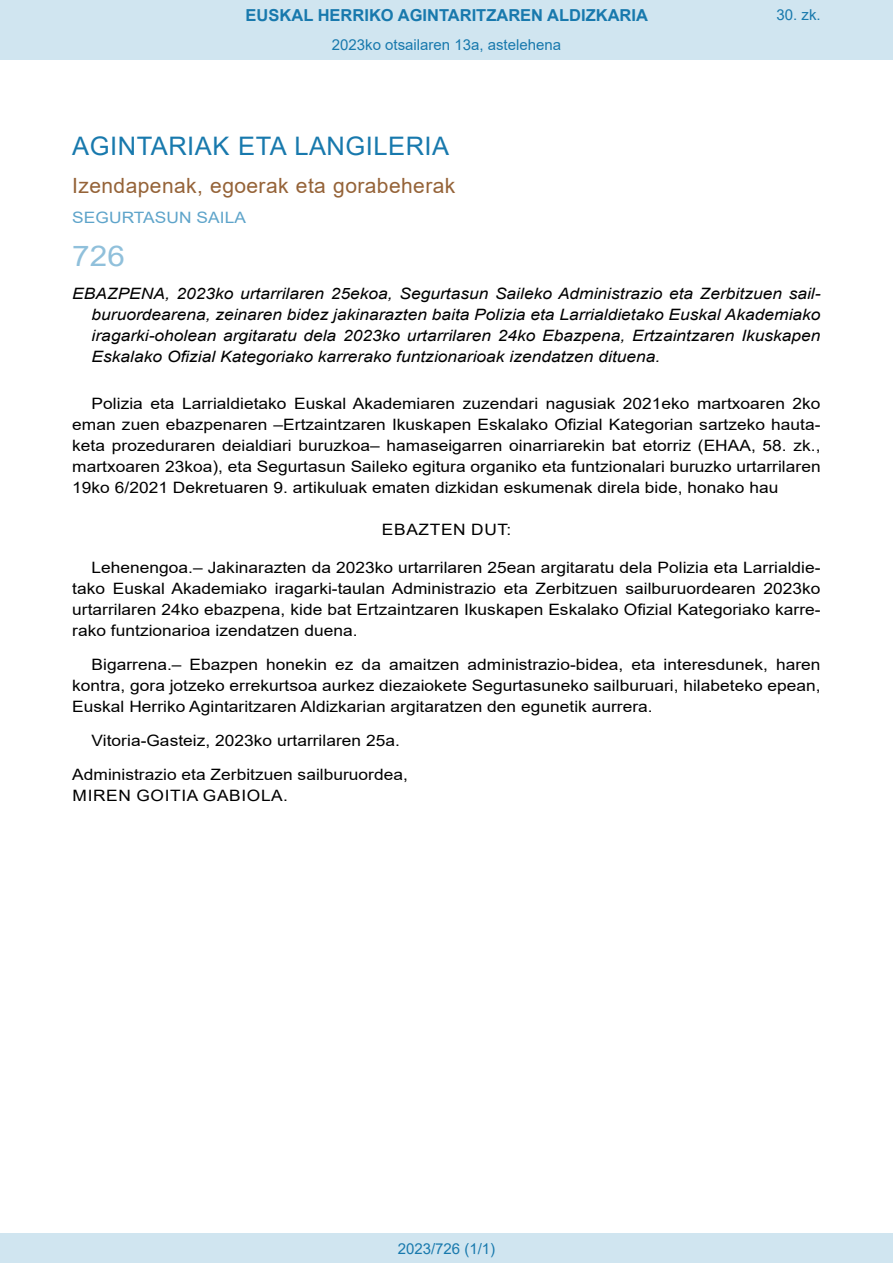
<style>
.page{position:relative;width:893px;height:1263px;background:#fff}
.page>*{position:absolute;margin:0;border:0;box-sizing:border-box;transform-origin:0 0}
.BOPVOrden{font:28.5px "Arial";color:#90c0db;scale:1.11 1}
.BOPVSeccion{font:25.5px "Arial";letter-spacing:.02em;color:#1879ad}
.BOPVSubseccion{font:21px "Arial";letter-spacing:.02em;color:#956338}
.t1{font:700 16.5px "Arial";color:#1879ad}
.BOPVDetalle{font:15.6px/21px "Arial";color:#000;text-align:justify;scale:1.11 1}
.BOPVTitulo{font:italic 15.6px/21px "Arial";color:#000;text-align:justify;scale:1.11 1}
.BOPVFirmaPuesto{font:15.6px "Arial";color:#000;scale:1.11 1}
.BOPVFirmaLugFec{font:15.6px "Arial";color:#000;scale:1.11 1}
.BOPVFirmaNombre{font:15.6px "Arial";letter-spacing:.035em;color:#000;scale:1.11 1}
.BOPVOrganismo{font:15.6px "Arial";letter-spacing:.005em;color:#5ea4ca;scale:1.11 1}
.BOPVClave{font:15.6px "Arial";letter-spacing:.035em;color:#000;scale:1.11 1}
.Paginacion_Centro{font:15px "Arial";color:#1879ad}
</style>
<div class="page">
<div style="left:0;top:0;width:893px;height:60px;background:#d0e5f0"></div>
<div style="left:0;top:1233px;width:893px;height:30px;background:#d0e5f0"></div>
<p class="t1" style="left:246px;top:3px;width:404px">EUSKAL HERRIKO AGINTARITZAREN ALDIZKARIA</p>
<p class="Paginacion_Centro" style="left:332px;top:35px;width:231px">2023ko otsailaren 13a, astelehena</p>
<p class="Paginacion_Centro" style="left:776px;top:5px;width:46px">30. zk.</p>
<p class="BOPVSeccion" style="left:72px;top:128px;width:378px">AGINTARIAK ETA LANGILERIA</p>
<p class="BOPVSubseccion" style="left:72px;top:171px;width:385px">Izendapenak, egoerak eta gorabeherak</p>
<p class="BOPVOrganismo" style="left:72px;top:207px;width:158px">SEGURTASUN SAILA</p>
<p class="BOPVOrden" style="left:72px;top:236px;width:49px">726</p>
<p class="BOPVTitulo" style="left:92px;top:284px;width:658px;text-indent:-19px">EBAZPENA, 2023ko urtarrilaren 25ekoa, Segurtasun Saileko Administrazio eta Zerbitzuen sail&shy;buruordearena, zeinaren bidez jakinarazten baita Polizia eta Larrialdietako Euskal Akademiako iragarki-oholean argitaratu dela 2023ko urtarrilaren 24ko Ebazpena, Ertzaintzaren Ikuskapen Eskalako Ofizial Kategoriako karrerako funtzionarioak izendatzen dituena.</p>
<p class="BOPVDetalle" style="left:72px;top:393px;width:676px;text-indent:19px">Polizia eta Larrialdietako Euskal Akademiaren zuzendari nagusiak 2021eko martxoaren 2ko eman zuen ebazpenaren –Ertzaintzaren Ikuskapen Eskalako Ofizial Kategorian sartzeko hauta&shy;keta prozeduraren deialdiari buruzkoa– hamaseigarren oinarriarekin bat etorriz (EHAA, 58. zk., martxoaren 23koa), eta Segurtasun Saileko egitura organiko eta funtzionalari buruzko urtarrilaren 19ko 6/2021 Dekretuaren 9. artikuluak ematen dizkidan eskumenak direla bide, honako hau</p>
<p class="BOPVClave" style="left:382px;top:519px;width:118px">EBAZTEN DUT:</p>
<p class="BOPVDetalle" style="left:72px;top:557px;width:676px;text-indent:19px">Lehenengoa.– Jakinarazten da 2023ko urtarrilaren 25ean argitaratu dela Polizia eta Larrialdie&shy;tako Euskal Akademiako iragarki-taulan Administrazio eta Zerbitzuen sailburuordearen 2023ko urtarrilaren 24ko ebazpena, kide bat Ertzaintzaren Ikuskapen Eskalako Ofizial Kategoriako karre&shy;rako funtzionarioa izendatzen duena.</p>
<p class="BOPVDetalle" style="left:72px;top:654px;width:676px;text-indent:19px">Bigarrena.– Ebazpen honekin ez da amaitzen administrazio-bidea, eta interesdunek, haren kontra, gora jotzeko errekurtsoa aurkez diezaiokete Segurtasuneko sailburuari, hilabeteko epean, Euskal Herriko Agintaritzaren Aldizkarian argitaratzen den egunetik aurrera.</p>
<p class="BOPVFirmaLugFec" style="left:92px;top:729px;width:279px">Vitoria-Gasteiz, 2023ko urtarrilaren 25a.</p>
<p class="BOPVFirmaPuesto" style="left:72px;top:763px;width:304px">Administrazio eta Zerbitzuen sailburuordea,</p>
<p class="BOPVFirmaNombre" style="left:73px;top:784px;width:196px">MIREN GOITIA GABIOLA.</p>
<p class="Paginacion_Centro" style="left:398px;top:1238px;width:99px">2023/726 (1/1)</p>
</div>
